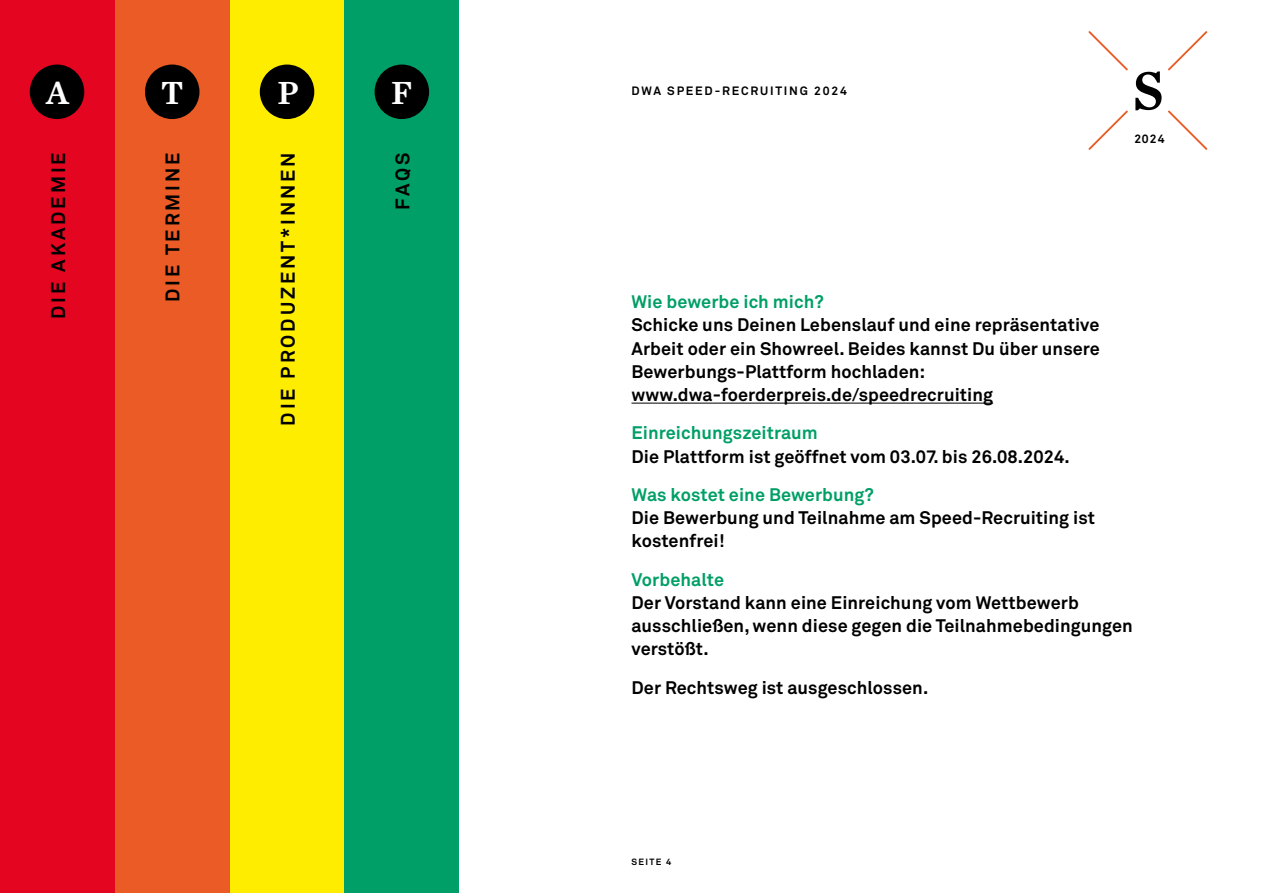
<style>
.page{position:relative;width:1263px;height:893px;background:#fff}
.page>*{position:absolute;margin:0;border:0;box-sizing:border-box;transform-origin:0 0}
.t1{font:33.45px "Chronicle Text G3 Semi";color:#fff}
.t2{font:700 19.5px "Akkurat Pro";letter-spacing:.15em;color:#000}
.t3{font:700 18px/23.2px "Akkurat Pro";letter-spacing:.005em;color:#000}
.t4{font:700 18px "Akkurat Pro";letter-spacing:.005em;color:#009f67}
.t5{font:700 12px "Akkurat Pro";letter-spacing:.15em;color:#000}
.t6{font:700 9px "Akkurat Pro";letter-spacing:.15em;color:#000}
</style>
<div class="page">
<div style="left:0;top:0;width:1258px;height:893px;background:#e40521"></div>
<div style="left:115px;top:0;width:1143px;height:893px;background:#eb5b25"></div>
<div style="left:230px;top:0;width:1028px;height:893px;background:#ffed00"></div>
<div style="left:344px;top:0;width:914px;height:893px;background:#009f67"></div>
<div style="left:375px;top:65px;width:54px;height:54px;background:#000;border-radius:50%"></div>
<div style="left:459px;top:0;width:804px;height:893px;background:#fff"></div>
<hr style="left:631px;top:403px;width:362px;height:1px;background:#000">
<div style="left:145px;top:65px;width:54px;height:54px;background:#000;border-radius:50%"></div>
<div style="left:260px;top:65px;width:54px;height:54px;background:#000;border-radius:50%"></div>
<div style="left:30px;top:65px;width:54px;height:54px;background:#000;border-radius:50%"></div>
<svg style="left:1088px;top:111px;width:40px;height:39px"></svg>
<svg style="left:1168px;top:31px;width:39px;height:39px"></svg>
<svg style="left:1168px;top:111px;width:39px;height:39px"></svg>
<svg style="left:1088px;top:31px;width:40px;height:39px"></svg>
<svg style="left:1135px;top:71px;width:26px;height:39px"></svg>
<h1 class="t1" style="left:46px;top:66px;width:24px">A</h1>
<h1 class="t1" style="left:161px;top:66px;width:24px">T</h1>
<h1 class="t1" style="left:277px;top:66px;width:23px">P</h1>
<h1 class="t1" style="left:391px;top:66px;width:23px">F</h1>
<p class="t2" style="left:160px;top:302px;width:151px;rotate:-90deg">DIE TERMINE</p>
<p class="t2" style="left:390px;top:209px;width:59px;rotate:-90deg">FAQS</p>
<p class="t2" style="left:46px;top:319px;width:168px;rotate:-90deg">DIE AKADEMIE</p>
<p class="t2" style="left:276px;top:426px;width:275px;rotate:-90deg">DIE PRODUZENT*INNEN</p>
<p class="t5" style="left:631px;top:83px;width:217px">DWA SPEED-RECRUITING 2024</p>
<p class="t5" style="left:1134px;top:132px;width:32px">2024</p>
<p class="t4" style="left:631px;top:290px;width:194px">Wie bewerbe ich mich?</p>
<p class="t3" style="left:631px;top:314px;width:470px">Schicke uns Deinen Lebenslauf und eine repräsentative Arbeit oder ein Showreel. Beides kannst Du über unsere Bewerbungs-Plattform hochladen: www.dwa-foerderpreis.de/speedrecruiting</p>
<p class="t4" style="left:631px;top:422px;width:188px">Einreichungszeitraum</p>
<p class="t3" style="left:631px;top:445px;width:440px">Die Plattform ist geöffnet vom 03.07. bis 26.08.2024.</p>
<p class="t4" style="left:631px;top:483px;width:244px">Was kostet eine Bewerbung?</p>
<p class="t3" style="left:631px;top:506px;width:465px">Die Bewerbung und Teilnahme am Speed-Recruiting ist kostenfrei!</p>
<p class="t4" style="left:631px;top:568px;width:94px">Vorbehalte</p>
<p class="t3" style="left:631px;top:591px;width:503px">Der Vorstand kann eine Einreichung vom Wettbewerb ausschließen, wenn diese gegen die Teilnahmebedingungen verstößt.</p>
<p class="t3" style="left:631px;top:676px;width:298px">Der Rechtsweg ist ausgeschlossen.</p>
<p class="t6" style="left:631px;top:857px;width:41px">SEITE 4</p>
</div>
